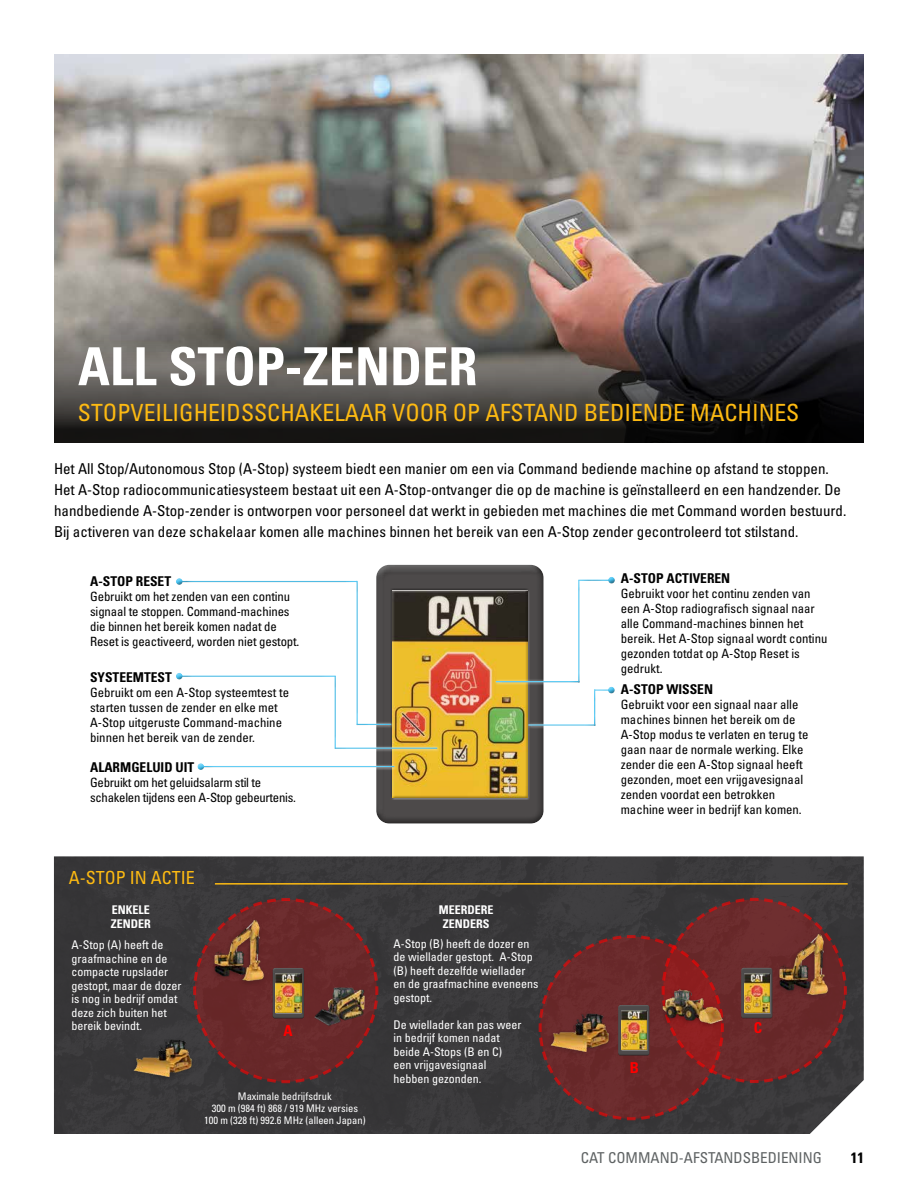
<style>
.page{position:relative;width:918px;height:1188px;background:#fff}
.page>*{position:absolute;margin:0;border:0;box-sizing:border-box;transform-origin:0 0}
.t1{font:52.5px "Univers LTCYR 67 Bold Cond";color:#fff}
.t2{font:condensed 23.7px "Univers LTCYR 57";color:#fdba12}
.t3{font:condensed 18px "Univers LTCYR 57";color:#fdba12}
.t4{font:condensed 15px/21px "Univers LTCYR 57";color:#000}
.t5{font:condensed 15px "Univers LTCYR 57";color:#5e6263}
.t6{font:15px "Univers LTCYR 67 Bold Cond";color:#f00}
.t7{font:15px "Univers LTCYR 67 Bold Cond";color:#000}
.t8{font:13.5px "Univers LTCYR 67 Bold Cond";color:#000}
.t9{font:condensed 12.75px/15px "Univers LTCYR 57";color:#000}
.t10{font:condensed 12.75px/15px "Univers LTCYR 57";letter-spacing:-.02em;color:#000}
.t11{font:condensed 12px/13.5px "Univers LTCYR 57";color:#fff}
.t12{font:12px/14.4px "Univers LTCYR 67 Bold Cond";color:#fff}
.t13{font:condensed 10.5px/12px "Univers LTCYR 57";color:#fff;text-align:center}
</style>
<div class="page">
<div style="left:54px;top:856px;width:810px;height:278px;background:#383739"></div>
<img style="left:54px;top:54px;width:810px;height:77px">
<img style="left:54px;top:131px;width:810px;height:312px">
<div style="left:375px;top:562px;width:171px;height:256px;background:#fff;opacity:.75"></div>
<div style="left:375px;top:569px;width:171px;height:256px;background:#000;opacity:.75"></div>
<div style="left:391px;top:590px;width:139px;height:210px;background:#000;opacity:.75"></div>
<svg style="left:192px;top:897px;width:188px;height:188px;background:#5f312f"></svg>
<div style="left:209px;top:917px;width:58px;height:72px;background:#000;opacity:.2"></div>
<img style="left:210px;top:916px;width:59px;height:72px">
<svg style="left:537px;top:896px;width:311px;height:226px;background:#603432"></svg>
<div style="left:774px;top:931px;width:57px;height:72px;background:#6a2a2c"></div>
<img style="left:775px;top:930px;width:58px;height:72px">
<hr style="left:215px;top:883px;width:633px;height:2px;background:#fdba12">
<img style="left:308px;top:977px;width:70px;height:52px">
<img style="left:646px;top:981px;width:85px;height:51px">
<div style="left:128px;top:1036px;width:67px;height:48px;background:#383739"></div>
<img style="left:133px;top:1032px;width:60px;height:46px">
<div style="left:173px;top:574px;width:445px;height:199px;background:#fff;opacity:.75"></div>
<div style="left:174px;top:576px;width:441px;height:195px;background:#000;opacity:.75"></div>
<h1 class="t1" style="left:78px;top:334px;width:401px">ALL STOP-ZENDER</h1>
<h2 class="t2" style="left:78px;top:398px;width:723px">STOPVEILIGHEIDSSCHAKELAAR VOOR OP AFSTAND BEDIENDE MACHINES</h2>
<p class="t4" style="left:54px;top:458px;width:794px">Het All Stop/Autonomous Stop (A-Stop) systeem biedt een manier om een via Command bediende machine op afstand te stoppen.<br>Het A-Stop radiocommunicatiesysteem bestaat uit een A-Stop-ontvanger die op de machine is geïnstalleerd en een handzender. De handbediende A-Stop-zender is ontworpen voor personeel dat werkt in gebieden met machines die met Command worden bestuurd.<br>Bij activeren van deze schakelaar komen alle machines binnen het bereik van een A-Stop zender gecontroleerd tot stilstand.</p>
<p class="t8" style="left:621px;top:570px;width:111px">A-STOP ACTIVEREN</p>
<p class="t9" style="left:621px;top:586px;width:208px">Gebruikt voor het continu zenden van een A-Stop radiografisch signaal naar alle Command-machines binnen het bereik. Het A-Stop signaal wordt continu gezonden totdat op A-Stop Reset is gedrukt.</p>
<p class="t8" style="left:621px;top:681px;width:94px">A-STOP WISSEN</p>
<p class="t9" style="left:621px;top:697px;width:189px">Gebruikt voor een signaal naar alle machines binnen het bereik om de A-Stop modus te verlaten en terug te gaan naar de normale werking. Elke zender die een A-Stop signaal heeft gezonden, moet een vrijgavesignaal zenden voordat een betrokken machine weer in bedrijf kan komen.</p>
<p class="t8" style="left:90px;top:573px;width:83px">A-STOP RESET</p>
<p class="t9" style="left:90px;top:589px;width:211px">Gebruikt om het zenden van een continu signaal te stoppen. Command-machines die binnen het bereik komen nadat de Reset is geactiveerd, worden niet gestopt.</p>
<p class="t8" style="left:90px;top:669px;width:83px">SYSTEEMTEST</p>
<p class="t9" style="left:90px;top:685px;width:201px">Gebruikt om een A-Stop systeemtest te starten tussen de zender en elke met A-Stop uitgeruste Command-machine binnen het bereik van de zender.</p>
<p class="t8" style="left:90px;top:759px;width:106px">ALARMGELUID UIT</p>
<p class="t10" style="left:90px;top:774px;width:207px">Gebruikt om het geluidsalarm stil te schakelen tijdens een A-Stop gebeurtenis.</p>
<h3 class="t3" style="left:69px;top:867px;width:128px">A-STOP IN ACTIE</h3>
<p class="t12" style="left:111px;top:902px;width:42px">ENKELE<br>ZENDER</p>
<p class="t11" style="left:72px;top:938px;width:111px">A-Stop (A) heeft de graafmachine en de compacte rupslader gestopt, maar de dozer is nog in bedrijf omdat deze zich buiten het bereik bevindt.</p>
<p class="t6" style="left:284px;top:1021px;width:11px">A</p>
<p class="t13" style="left:204px;top:1090px;width:163px">Maximale bedrijfsdruk<br>300 m (984 ft) 868 / 919 MHz versies<br>100 m (328 ft) 992.6 MHz (alleen Japan)</p>
<p class="t12" style="left:439px;top:902px;width:56px;text-align:center">MEERDERE<br>ZENDERS</p>
<p class="t11" style="left:393px;top:937px;width:147px">A-Stop (B) heeft de dozer en de wiellader gestopt. A-Stop (B) heeft dezelfde wiellader en de graafmachine eveneens gestopt.</p>
<p class="t11" style="left:393px;top:1018px;width:129px">De wiellader kan pas weer in bedrijf komen nadat beide A-Stops (B en C) een vrijgavesignaal hebben gezonden.</p>
<p class="t6" style="left:630px;top:1059px;width:11px">B</p>
<p class="t6" style="left:754px;top:1019px;width:10px">C</p>
<p class="t5" style="left:581px;top:1148px;width:243px">CAT COMMAND-AFSTANDSBEDIENING</p>
<p class="t7" style="left:851px;top:1148px;width:15px">11</p>
</div>
